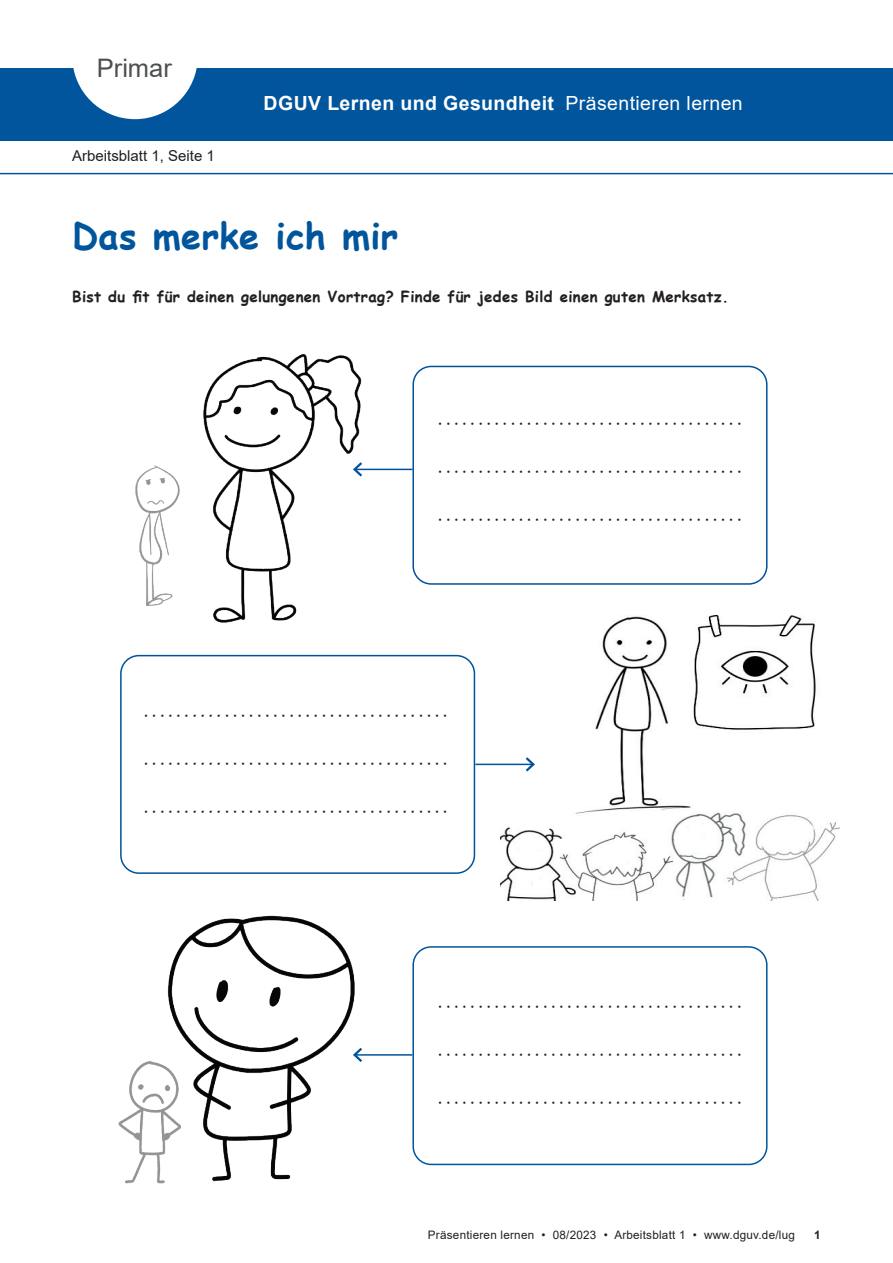
<style>
.page{position:relative;width:893px;height:1263px;background:#fff}
.page>*{position:absolute;margin:0;border:0;box-sizing:border-box;transform-origin:0 0}
.t1{font:700 36px "Comic Sans MS";letter-spacing:.01em;color:#01559c}
.t2{font:25.5px "Arial";color:#4d4f51}
.t3{font:700 19.5px "Arial";letter-spacing:.02em;color:#fff}
.t4{font:18px "Comic Sans MS";color:#231f20}
.t5{font:700 15px "Comic Sans MS";letter-spacing:.02em;color:#231f20}
.t6{font:15px "Arial";color:#231f20}
.t7{font:11.7px "Arial";letter-spacing:.02em;color:#231f20}
.t8{font:700 11.7px "Arial";color:#231f20}
.s1{font-weight:400}
</style>
<div class="page">
<div style="left:0;top:68px;width:893px;height:72px;background:#01559c"></div>
<svg style="left:73px;top:68px;width:124px;height:51px"></svg>
<hr style="left:0;top:173px;width:893px;height:1px;background:#01559c">
<img style="left:135px;top:354px;width:291px;height:269px">
<img style="left:501px;top:615px;width:339px;height:285px">
<img style="left:118px;top:915px;width:237px;height:269px">
<div style="left:412px;top:366px;width:355px;height:219px;border:2px solid #01519b;border-radius:18px"></div>
<div style="left:412px;top:946px;width:355px;height:219px;border:2px solid #01559c;border-radius:18px"></div>
<div style="left:120px;top:655px;width:355px;height:219px;border:2px solid #01519b;border-radius:18px"></div>
<hr style="left:355px;top:469px;width:57px;height:1px;background:#01519b">
<svg style="left:351px;top:460px;width:14px;height:19px"></svg>
<hr style="left:355px;top:1054px;width:57px;height:2px;background:#01519b">
<svg style="left:351px;top:1045px;width:14px;height:19px"></svg>
<hr style="left:475px;top:764px;width:58px;height:1px;background:#01519b">
<svg style="left:523px;top:755px;width:14px;height:19px"></svg>
<h2 class="t2" style="left:97px;top:51px;width:77px">Primar</h2>
<p class="t6" style="left:72px;top:146px;width:144px">Arbeitsblatt 1, Seite 1</p>
<p class="t3" style="left:264px;top:89px;width:481px">DGUV Lernen und Gesundheit <span class="s1">Präsentieren lernen</span></p>
<h1 class="t1" style="left:72px;top:209px;width:327px">Das merke ich mir</h1>
<p class="t5" style="left:72px;top:286px;width:658px">Bist du fit für deinen gelungenen Vortrag? Finde für jedes Bild einen guten Merksatz.</p>
<p class="t4" style="left:438px;top:404px;width:305px">......................................</p>
<p class="t4" style="left:438px;top:452px;width:305px">......................................</p>
<p class="t4" style="left:438px;top:500px;width:305px">......................................</p>
<p class="t4" style="left:144px;top:696px;width:305px">......................................</p>
<p class="t4" style="left:144px;top:744px;width:305px">......................................</p>
<p class="t4" style="left:144px;top:792px;width:305px">......................................</p>
<p class="t4" style="left:438px;top:987px;width:305px">......................................</p>
<p class="t4" style="left:438px;top:1035px;width:305px">......................................</p>
<p class="t4" style="left:438px;top:1083px;width:305px">......................................</p>
<p class="t7" style="left:428px;top:1227px;width:369px">Präsentieren lernen • 08/2023 • Arbeitsblatt 1 • www.dguv.de/lug</p>
<p class="t8" style="left:814px;top:1227px;width:8px">1</p>
</div>
